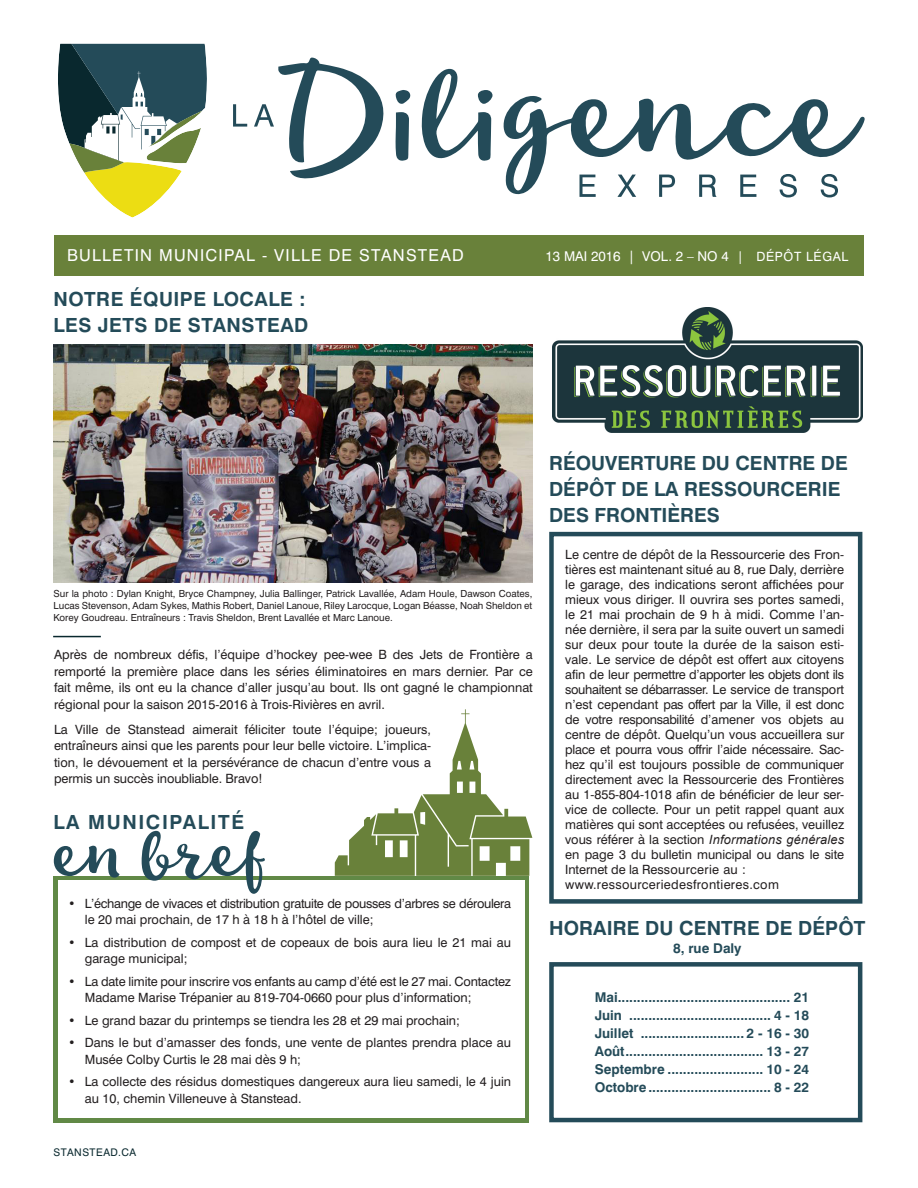
<style>
.page{position:relative;width:918px;height:1188px;background:#fff}
.page>*{position:absolute;margin:0;border:0;box-sizing:border-box;transform-origin:0 0}
.t1{font:69px "Lifehack";color:#244b59}
.t2{font:700 19.5px "Swiss 721 BT";letter-spacing:.005em;color:#244b59}
.t3{font:700 19.5px "Swiss 721 BT";letter-spacing:.025em;color:#244b59}
.t4{font:700 19.5px "Swiss 721 BT";letter-spacing:.08em;color:#244b59}
.Texte_courant{font:16.5px "Swiss 721 BT";letter-spacing:.075em;color:#fff}
.Texte_courant-2{font:700 13.5px "Swiss 721 BT";color:#244b59}
.Texte_courant-3{font:13.5px "Swiss 721 BT";color:#fff}
.Texte_courant-4{font:12.75px/15px "Swiss 721 BT";color:#231f20}
.Texte_courant-5{font:12.75px/16.5px "Swiss 721 BT";letter-spacing:-.025em;color:#231f20}
.Texte_courant-6{font:12.75px "Swiss 721 BT";letter-spacing:.025em;color:#231f20}
.Texte_courant-7{font:10.5px "Swiss 721 BT";letter-spacing:.05em;color:#09282e}
.Texte_courant-8{font:9.75px "Swiss 721 BT";color:#231f20}
.s1{font-size:12.75px}
.s2{font-weight:500}
.s3{font-family:"Arial";font-style:italic}
</style>
<div class="page">
<div style="left:549px;top:532px;width:313px;height:372px;border:4px solid #244b59"></div>
<svg style="left:396px;top:112px;width:13px;height:49px"></svg>
<svg style="left:395px;top:90px;width:16px;height:14px"></svg>
<svg style="left:421px;top:68px;width:72px;height:93px"></svg>
<svg style="left:503px;top:96px;width:362px;height:101px"></svg>
<svg style="left:233px;top:104px;width:14px;height:23px"></svg>
<svg style="left:254px;top:58px;width:130px;height:121px"></svg>
<svg style="left:58px;top:43px;width:149px;height:175px"></svg>
<div style="left:54px;top:235px;width:810px;height:40px;background:#69813a"></div>
<div style="left:54px;top:876px;width:475px;height:246px;background:#618946"></div>
<svg style="left:335px;top:709px;width:197px;height:167px"></svg>
<div style="left:58px;top:880px;width:467px;height:238px;background:#fff"></div>
<div style="left:549px;top:962px;width:313px;height:160px;border:4px solid #244b59"></div>
<img style="left:53px;top:345px;width:479px;height:237px">
<hr style="left:53px;top:636px;width:48px;height:1px;background:#09282e">
<img style="left:553px;top:308px;width:309px;height:125px">
<p class="Texte_courant" style="left:67px;top:246px;width:398px">BULLETIN MUNICIPAL - VILLE DE STANSTEAD</p>
<p class="Texte_courant-3" style="left:546px;top:248px;width:304px">13 MAI 2016 | VOL. 2 – NO 4 <span class="s1">| DÉPÔT LÉGAL</span></p>
<p class="t3" style="left:53px;top:287px;width:254px">NOTRE ÉQUIPE LOCALE :</p>
<p class="t3" style="left:53px;top:313px;width:256px">LES JETS DE STANSTEAD</p>
<p class="Texte_courant-8" style="left:54px;top:587px;width:480px">Sur la photo : Dylan Knight, Bryce Champney, Julia Ballinger, Patrick Lavallée, Adam Houle, Dawson Coates,</p>
<p class="Texte_courant-8" style="left:54px;top:599px;width:480px">Lucas Stevenson, Adam Sykes, Mathis Robert, Daniel Lanoue, Riley Larocque, Logan Béasse, Noah Sheldon et</p>
<p class="Texte_courant-8" style="left:54px;top:611px;width:341px">Korey Goudreau. Entraîneurs : Travis Sheldon, Brent Lavallée et Marc Lanoue.</p>
<p class="Texte_courant-4" style="left:54px;top:646px;width:480px;line-height:16.5px;text-align:justify">Après de nombreux défis, l’équipe d’hockey pee-wee B des Jets de Frontière a remporté la première place dans les séries éliminatoires en mars dernier. Par ce fait même, ils ont eu la chance d’aller jusqu’au bout. Ils ont gagné le championnat</p>
<p class="Texte_courant-4" style="left:54px;top:696px;width:332px">régional pour la saison 2015-2016 à Trois-Rivières en avril.</p>
<p class="Texte_courant-4" style="left:54px;top:722px;width:379px">La Ville de Stanstead aimerait féliciter toute l’équipe; joueurs,</p>
<p class="Texte_courant-4" style="left:54px;top:737px;width:379px;line-height:16.5px;text-align:justify">entraîneurs ainsi que les parents pour leur belle victoire. L’implica&shy;tion, le dévouement et la persévérance de chacun d’entre vous a permis un succès inoubliable. Bravo!</p>
<p class="t4" style="left:53px;top:810px;width:192px">LA MUNICIPALITÉ</p>
<p class="t1" style="left:53px;top:804px;width:220px">en bref</p>
<p class="Texte_courant-5" style="left:85px;top:895px;width:428px;text-indent:-16px"><span class="s2">•</span> L’échange de vivaces et distribution gratuite de pousses d’arbres se déroulera le 20 mai prochain, de 17 h à 18 h à l’hôtel de ville;</p>
<p class="Texte_courant-4" style="left:85px;top:934px;width:428px;line-height:16.5px;text-indent:-16px"><span class="s2">•</span> La distribution de compost et de copeaux de bois aura lieu le 21 mai au garage municipal;</p>
<p class="Texte_courant-4" style="left:85px;top:973px;width:428px;line-height:16.5px;text-indent:-16px"><span class="s2">•</span> La date limite pour inscrire vos enfants au camp d’été est le 27 mai. Contactez<br>Madame Marise Trépanier au 819-704-0660 pour plus d’information;</p>
<p class="Texte_courant-4" style="left:68px;top:1013px;width:393px"><span class="s2">•</span> Le grand bazar du printemps se tiendra les 28 et 29 mai prochain;</p>
<p class="Texte_courant-4" style="left:85px;top:1034px;width:428px;line-height:16.5px;text-indent:-16px"><span class="s2">•</span> Dans le but d’amasser des fonds, une vente de plantes prendra place au<br>Musée Colby Curtis le 28 mai dès 9 h;</p>
<p class="Texte_courant-4" style="left:85px;top:1073px;width:428px;line-height:16.5px;text-indent:-16px"><span class="s2">•</span> La collecte des résidus domestiques dangereux aura lieu samedi, le 4 juin au 10, chemin Villeneuve à Stanstead.</p>
<p class="Texte_courant-7" style="left:54px;top:1146px;width:84px">STANSTEAD.CA</p>
<p class="t2" style="left:549px;top:451px;width:300px">RÉOUVERTURE DU CENTRE DE</p>
<p class="t2" style="left:549px;top:477px;width:293px">DÉPÔT DE LA RESSOURCERIE</p>
<p class="t2" style="left:549px;top:503px;width:172px">DES FRONTIÈRES</p>
<p class="Texte_courant-4" style="left:565px;top:547px;width:281px;text-align:justify">Le centre de dépôt de la Ressourcerie des Fron&shy;tières est maintenant situé au 8, rue Daly, derrière le garage, des indications seront affichées pour mieux vous diriger. Il ouvrira ses portes samedi, le 21 mai prochain de 9 h à midi. Comme l’an&shy;née dernière, il sera par la suite ouvert un samedi sur deux pour toute la durée de la saison esti&shy;vale. Le service de dépôt est offert aux citoyens afin de leur permettre d’apporter les objets dont ils souhaitent se débarrasser. Le service de transport n’est cependant pas offert par la Ville, il est donc de votre responsabilité d’amener vos objets au centre de dépôt. Quelqu’un vous accueillera sur place et pourra vous offrir l’aide nécessaire. Sac&shy;hez qu’il est toujours possible de communiquer directement avec la Ressourcerie des Frontières au 1-855-804-1018 afin de bénéficier de leur ser&shy;vice de collecte. Pour un petit rappel quant aux matières qui sont acceptées ou refusées, veuillez vous référer à la section <span class="s3">Informations générales </span>en page 3 du bulletin municipal ou dans le site Internet de la Ressourcerie au :</p>
<p class="Texte_courant-6" style="left:565px;top:877px;width:215px">www.ressourceriedesfrontieres.com</p>
<p class="t2" style="left:549px;top:916px;width:318px">HORAIRE DU CENTRE DE DÉPÔT</p>
<p class="Texte_courant-2" style="left:673px;top:940px;width:70px">8, rue Daly</p>
<p class="Texte_courant-2" style="left:595px;top:989px;width:216px">Mai............................................. 21</p>
<p class="Texte_courant-2" style="left:595px;top:1007px;width:216px">Juin ..................................... 4 - 18</p>
<p class="Texte_courant-2" style="left:595px;top:1025px;width:216px">Juillet ........................... 2 - 16 - 30</p>
<p class="Texte_courant-2" style="left:595px;top:1043px;width:216px">Août.................................... 13 - 27</p>
<p class="Texte_courant-2" style="left:595px;top:1061px;width:216px">Septembre ......................... 10 - 24</p>
<p class="Texte_courant-2" style="left:595px;top:1079px;width:216px">Octobre ................................ 8 - 22</p>
</div>
